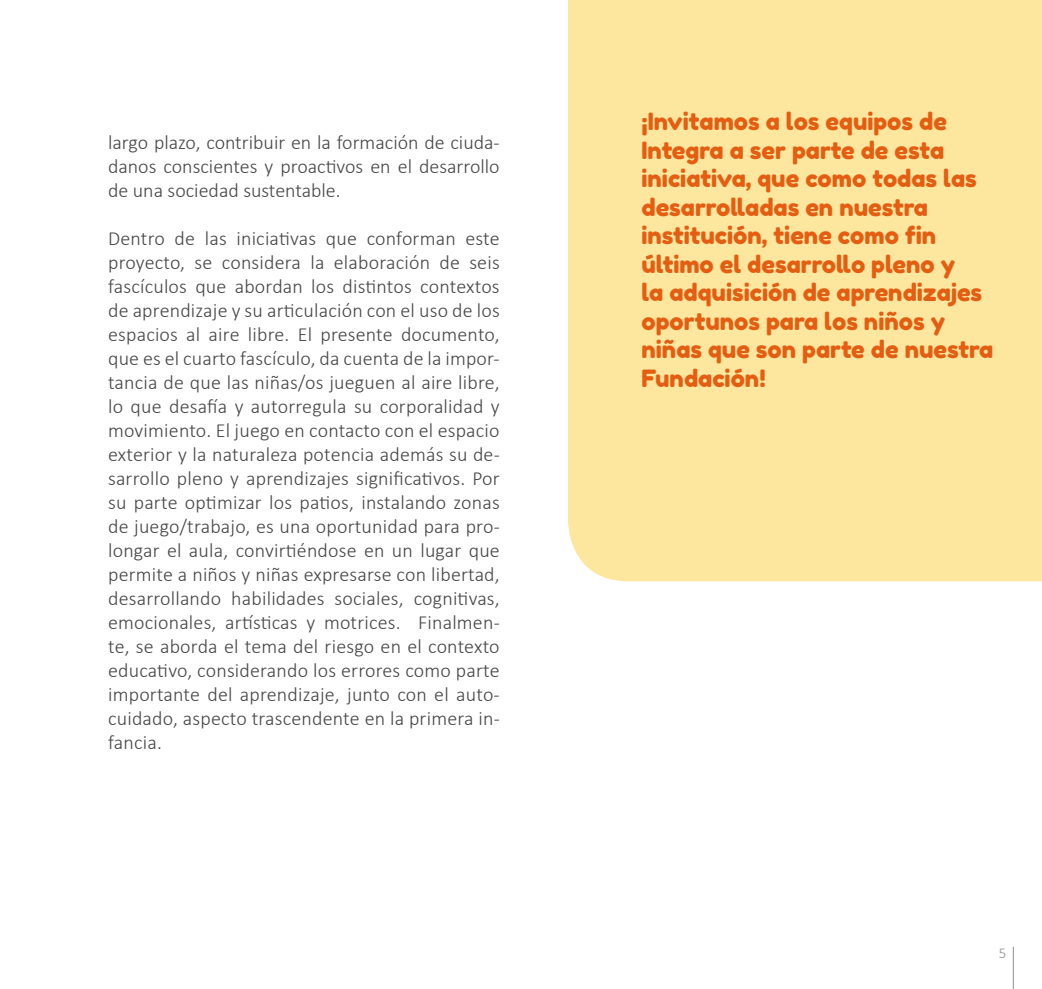
<style>
.page{position:relative;width:1042px;height:989px;background:#fff}
.page>*{position:absolute;margin:0;border:0;box-sizing:border-box;transform-origin:0 0}
.t1{font:23.75px/28.5px "Fredoka One";color:#e55d11}
.t2{font:300 20px/24px "Calibri";color:#464544;text-align:justify}
.t3{font:300 15px "Calibri";color:#8e8e8e}
</style>
<div class="page">
<hr style="left:1013px;top:947px;width:1px;height:42px;background:#8e8e8e">
<div style="left:568px;top:0;width:474px;height:581px;background:#fde69e"></div>
<p class="t2" style="left:108px;top:129px;width:393px">largo plazo, contribuir en la formación de ciuda&shy;danos conscientes y proactivos en el desarrollo de una sociedad sustentable.</p>
<p class="t2" style="left:108px;top:225px;width:393px">Dentro de las iniciativas que conforman este proyecto, se considera la elaboración de seis fascículos que abordan los distintos contextos de aprendizaje y su articulación con el uso de los espacios al aire libre. El presente documento, que es el cuarto fascículo, da cuenta de la impor&shy;tancia de que las niñas/os jueguen al aire libre, lo que desafía y autorregula su corporalidad y movimiento. El juego en contacto con el espacio exterior y la naturaleza potencia además su de&shy;sarrollo pleno y aprendizajes significativos. Por su parte optimizar los patios, instalando zonas de juego/trabajo, es una oportunidad para pro&shy;longar el aula, convirtiéndose en un lugar que permite a niños y niñas expresarse con libertad, desarrollando habilidades sociales, cognitivas, emocionales, artísticas y motrices. Finalmen&shy;te, se aborda el tema del riesgo en el contexto educativo, considerando los errores como parte importante del aprendizaje, junto con el auto&shy;cuidado, aspecto trascendente en la primera in&shy;fancia.</p>
<p class="t1" style="left:641px;top:107px;width:353px">¡Invitamos a los equipos de<br>Integra a ser parte de esta iniciativa, que como todas las desarrolladas en nuestra institución, tiene como fin último el desarrollo pleno y<br>la adquisición de aprendizajes oportunos para los niños y niñas que son parte de nuestra<br>Fundación!</p>
<p class="t3" style="left:999px;top:943px;width:9px">5</p>
</div>
